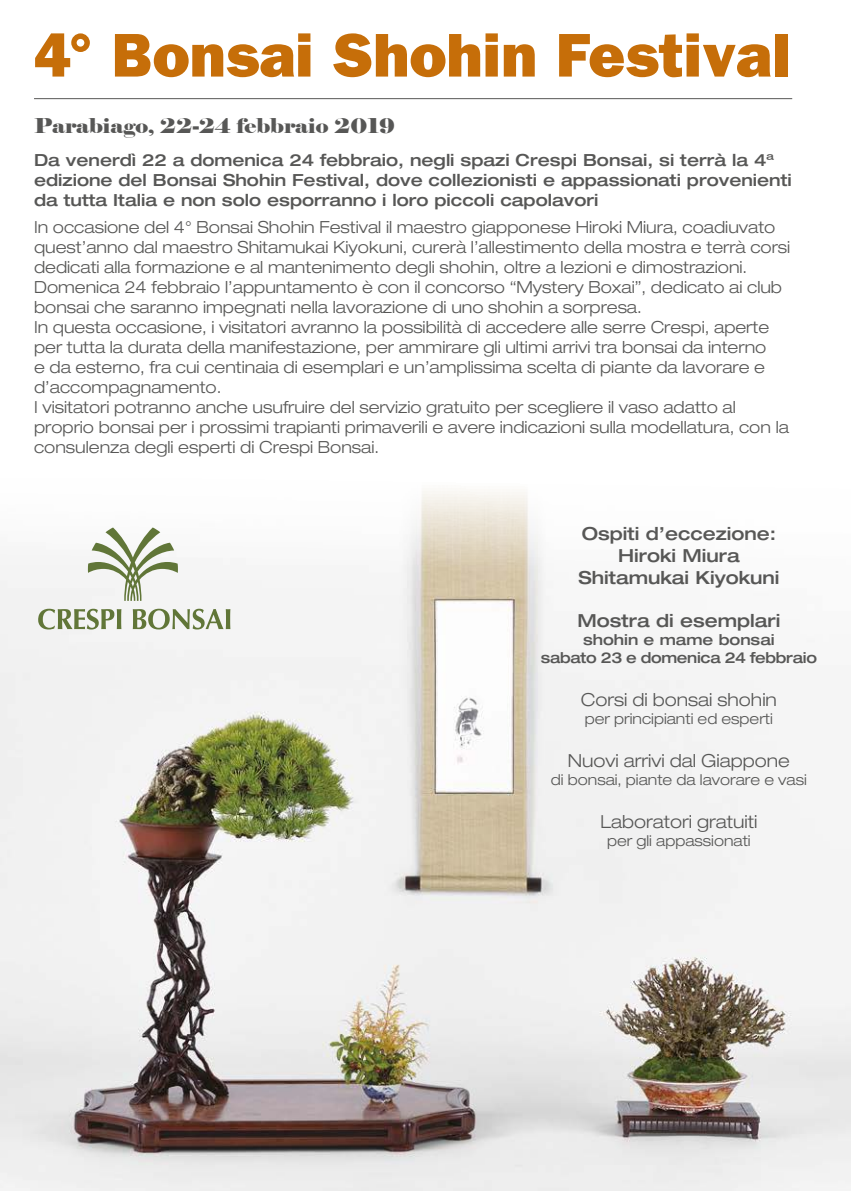
<style>
.page{position:relative;width:851px;height:1191px;background:#fff}
.page>*{position:absolute;margin:0;border:0;box-sizing:border-box;transform-origin:0 0}
.t1{font:62px "ITC Franklin Gothic Std Hvy";color:#c66e09}
.t2{font:20.4px "Elephant";color:#575756;scale:1.1 1}
.t3{font:500 expanded 18px/21.6px "Helvetica Neue LT Std";color:#575756;text-align:center}
.t4{font:300 expanded 18px "Helvetica Neue LT Std";color:#575756}
.t5{font:300 expanded 16.8px/20px "Helvetica Neue LT Std";color:#575756}
.t6{font:500 expanded 16.8px/20px "Helvetica Neue LT Std";color:#575756}
.t7{font:300 expanded 15px "Helvetica Neue LT Std";color:#575756}
.t8{font:500 expanded 15px/18px "Helvetica Neue LT Std";letter-spacing:-.02em;color:#575756;text-align:center}
</style>
<div class="page">
<img style="left:0;top:491px;width:850px;height:700px">
<svg style="left:38px;top:608px;width:83px;height:21px"></svg>
<svg style="left:133px;top:608px;width:97px;height:21px"></svg>
<svg style="left:88px;top:527px;width:90px;height:74px"></svg>
<hr style="left:34px;top:98px;width:758px;height:1px;background:#575756">
<h1 class="t1" style="left:34px;top:19px;width:757px">4° Bonsai Shohin Festival</h1>
<p class="t2" style="left:34px;top:113px;width:329px">Parabiago, 22-24 febbraio 2019</p>
<p class="t6" style="left:34px;top:149px;width:759px">Da venerdì 22 a domenica 24 febbraio, negli spazi Crespi Bonsai, si terrà la 4ª edizione del Bonsai Shohin Festival, dove collezionisti e appassionati provenienti da tutta Italia e non solo esporranno i loro piccoli capolavori</p>
<p class="t5" style="left:34px;top:217px;width:757px">In occasione del 4° Bonsai Shohin Festival il maestro giapponese Hiroki Miura, coadiuvato quest’anno dal maestro Shitamukai Kiyokuni, curerà l’allestimento della mostra e terrà corsi dedicati alla formazione e al mantenimento degli shohin, oltre a lezioni e dimostrazioni.<br>Domenica 24 febbraio l’appuntamento è con il concorso “Mystery Boxai”, dedicato ai club bonsai che saranno impegnati nella lavorazione di uno shohin a sorpresa.<br>In questa occasione, i visitatori avranno la possibilità di accedere alle serre Crespi, aperte per tutta la durata della manifestazione, per ammirare gli ultimi arrivi tra bonsai da interno<br>e da esterno, fra cui centinaia di esemplari e un’amplissima scelta di piante da lavorare e d’accompagnamento.<br>I visitatori potranno anche usufruire del servizio gratuito per scegliere il vaso adatto al proprio bonsai per i prossimi trapianti primaverili e avere indicazioni sulla modellatura, con la consulenza degli esperti di Crespi Bonsai.</p>
<p class="t3" style="left:578px;top:522px;width:202px">Ospiti d’eccezione:<br>Hiroki Miura<br>Shitamukai Kiyokuni</p>
<p class="t3" style="left:577px;top:609px;width:204px">Mostra di esemplari</p>
<p class="t8" style="left:540px;top:630px;width:277px">shohin e mame bonsai<br>sabato 23 e domenica 24 febbraio</p>
<p class="t4" style="left:580px;top:689px;width:198px">Corsi di bonsai shohin</p>
<p class="t7" style="left:584px;top:709px;width:189px">per principianti ed esperti</p>
<p class="t4" style="left:567px;top:750px;width:223px">Nuovi arrivi dal Giappone</p>
<p class="t7" style="left:551px;top:771px;width:257px">di bonsai, piante da lavorare e vasi</p>
<p class="t4" style="left:600px;top:811px;width:158px">Laboratori gratuiti</p>
<p class="t7" style="left:607px;top:832px;width:145px">per gli appassionati</p>
</div>
